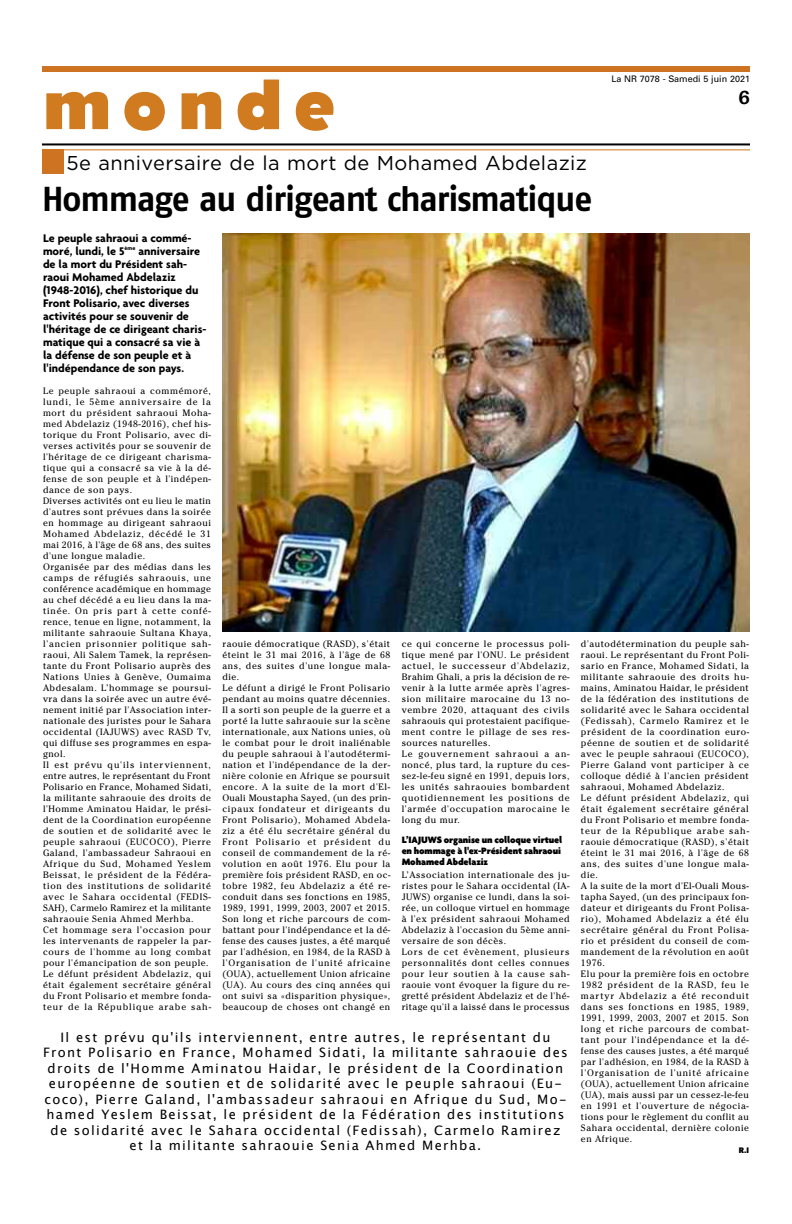
<style>
.page{position:relative;width:792px;height:1224px;background:#fff}
.page>*{position:absolute;margin:0;border:0;box-sizing:border-box;transform-origin:0 0}
.t1{font:700 71px "Eagle";letter-spacing:.145em;color:#d07b20}
.t2{font:700 34.6px "Fago No";letter-spacing:-.035em;color:#000}
.t3{font:20px "Gotham";letter-spacing:.02em;color:#000}
.t4{font:700 19px "Univers";color:#000}
.t5{font:13px/15.5px "Lucida Grande";letter-spacing:.1em;color:#000;text-align:center}
.t6{font:700 12px/13px "Agenda";color:#000}
.t7{font:900 10px/11px "Agenda";letter-spacing:-.01em;color:#000}
.t8{font:9.2px/11px "Cheltenham";letter-spacing:.055em;color:#000}
.t9{font:9px "Univers";color:#000}
.t10{font:900 8px "Corpid";color:#000}
</style>
<div class="page">
<div style="left:42px;top:66px;width:708px;height:6px;background:#ce7321"></div>
<hr style="left:42px;top:143px;width:708px;height:2px;background:#000">
<img style="left:222px;top:234px;width:528px;height:398px">
<hr style="left:42px;top:149px;width:708px;height:1px;background:#ce7321">
<div style="left:42px;top:149px;width:22px;height:25px;background:#ce7321"></div>
<p class="t1" style="left:42px;top:63px;width:294px">monde</p>
<p class="t9" style="left:611px;top:76px;width:140px">La NR 7078 - Samedi 5 juin 2021</p>
<p class="t4" style="left:738px;top:85px;width:13px">6</p>
<p class="t3" style="left:66px;top:152px;width:522px">5e anniversaire de la mort de Mohamed Abdelaziz</p>
<p class="t2" style="left:42px;top:187px;width:552px">Hommage au dirigeant charismatique</p>
<p class="t6" style="left:43px;top:231px;width:165px">Le peuple sahraoui a commé&shy;moré, lundi, le 5<sup>ème</sup> anniversaire de la mort du Président sah&shy;raoui Mohamed Abdelaziz (1948-2016), chef historique du<br>Front Polisario, avec diverses activités pour se souvenir de l'héritage de ce dirigeant charis&shy;matique qui a consacré sa vie à la défense de son peuple et à l'indépendance de son pays.</p>
<p class="t8" style="left:43px;top:385px;width:170px">Le peuple sahraoui a commémoré, lundi, le 5ème anniversaire de la mort du président sahraoui Moha&shy;med Abdelaziz (1948-2016), chef his&shy;torique du Front Polisario, avec di&shy;verses activités pour se souvenir de l'héritage de ce dirigeant charisma&shy;tique qui a consacré sa vie à la dé&shy;fense de son peuple et à l'indépen&shy;dance de son pays.<br>Diverses activités ont eu lieu le matin d'autres sont prévues dans la soirée en hommage au dirigeant sahraoui Mohamed Abdelaziz, décédé le 31 mai 2016, à l'âge de 68 ans, des suites d'une longue maladie.<br>Organisée par des médias dans les camps de réfugiés sahraouis, une conférence académique en hommage au chef décédé a eu lieu dans la ma&shy;tinée. On pris part à cette confé&shy;rence, tenue en ligne, notamment, la militante sahraouie Sultana Khaya, l'ancien prisonnier politique sah&shy;raoui, Ali Salem Tamek, la représen&shy;tante du Front Polisario auprès des Nations Unies à Genève, Oumaima Abdesalam. L’hommage se poursui&shy;vra dans la soirée avec un autre évé&shy;nement initié par l'Association inter&shy;nationale des juristes pour le Sahara occidental (IAJUWS) avec RASD Tv, qui diffuse ses programmes en espa&shy;gnol.<br>Il est prévu qu'ils interviennent, entre autres, le représentant du Front Polisario en France, Mohamed Sidati, la militante sahraouie des droits de l'Homme Aminatou Haidar, le prési&shy;dent de la Coordination européenne de soutien et de solidarité avec le peuple sahraoui (EUCOCO), Pierre Galand, l'ambassadeur Sahraoui en Afrique du Sud, Mohamed Yeslem Beissat, le président de la Fédéra&shy;tion des institutions de solidarité avec le Sahara occidental (FEDIS-SAH), Carmelo Ramirez et la militante sahraouie Senia Ahmed Merhba.<br>Cet hommage sera l’occasion pour les intervenants de rappeler la par&shy;cours de l'homme au long combat pour l'émancipation de son peuple.<br>Le défunt président Abdelaziz, qui était également secrétaire général du Front Polisario et membre fonda&shy;teur de la République arabe sah-</p>
<p class="t8" style="left:222px;top:638px;width:170px">raouie démocratique (RASD), s'était éteint le 31 mai 2016, à l'âge de 68 ans, des suites d'une longue mala&shy;die.<br>Le défunt a dirigé le Front Polisario pendant au moins quatre décennies.<br>Il a sorti son peuple de la guerre et a porté la lutte sahraouie sur la scène internationale, aux Nations unies, où le combat pour le droit inaliénable du peuple sahraoui à l'autodétermi&shy;nation et l'indépendance de la der&shy;nière colonie en Afrique se poursuit encore. A la suite de la mort d'El-Ouali Moustapha Sayed, (un des prin&shy;cipaux fondateur et dirigeants du Front Polisario), Mohamed Abdela&shy;ziz a été élu secrétaire général du Front Polisario et président du conseil de commandement de la ré&shy;volution en août 1976. Elu pour la première fois président RASD, en oc&shy;tobre 1982, feu Abdelaziz a été re&shy;conduit dans ses fonctions en 1985, 1989, 1991, 1999, 2003, 2007 et 2015.<br>Son long et riche parcours de com&shy;battant pour l'indépendance et la dé&shy;fense des causes justes, a été marqué par l'adhésion, en 1984, de la RASD à l'Organisation de l'unité africaine (OUA), actuellement Union africaine (UA). Au cours des cinq années qui ont suivi sa «disparition physique», beaucoup de choses ont changé en</p>
<p class="t8" style="left:402px;top:638px;width:170px">ce qui concerne le processus poli&shy;tique mené par l'ONU. Le président actuel, le successeur d'Abdelaziz, Brahim Ghali, a pris la décision de re&shy;venir à la lutte armée après l'agres&shy;sion militaire marocaine du 13 no&shy;vembre 2020, attaquant des civils sahraouis qui protestaient pacifique&shy;ment contre le pillage de ses res&shy;sources naturelles.<br>Le gouvernement sahraoui a an&shy;noncé, plus tard, la rupture du ces&shy;sez-le-feu signé en 1991, depuis lors, les unités sahraouies bombardent quotidiennement les positions de l'armée d'occupation marocaine le long du mur.</p>
<p class="t7" style="left:402px;top:834px;width:162px">L’IAJUWS organise un colloque virtuel en hommage à l'ex-Président sahraoui<br>Mohamed Abdelaziz</p>
<p class="t8" style="left:402px;top:869px;width:170px">L’Association internationale des ju&shy;ristes pour le Sahara occidental (IA-JUWS) organise ce lundi, dans la soi&shy;rée, un colloque virtuel en hommage à l'ex président sahraoui Mohamed Abdelaziz à l'occasion du 5ème anni&shy;versaire de son décès.<br>Lors de cet évènement, plusieurs personnalités dont celles connues pour leur soutien à la cause sah&shy;raouie vont évoquer la figure du re&shy;gretté président Abdelaziz et de l'hé&shy;ritage qu'il a laissé dans le processus</p>
<p class="t5" style="left:43px;top:1029px;width:526px">Il est prévu qu'ils interviennent, entre autres, le représentant du Front Polisario en France, Mohamed Sidati, la militante sahraouie des droits de l'Homme Aminatou Haidar, le président de la Coordination européenne de soutien et de solidarité avec le peuple sahraoui (Eu&shy;coco), Pierre Galand, l'ambassadeur sahraoui en Afrique du Sud, Mo&shy;hamed Yeslem Beissat, le président de la Fédération des institutions de solidarité avec le Sahara occidental (Fedissah), Carmelo Ramirez et la militante sahraouie Senia Ahmed Merhba.</p>
<p class="t8" style="left:581px;top:638px;width:170px">d'autodétermination du peuple sah&shy;raoui. Le représentant du Front Poli&shy;sario en France, Mohamed Sidati, la militante sahraouie des droits hu&shy;mains, Aminatou Haidar, le président de la fédération des institutions de solidarité avec le Sahara occidental (Fedissah), Carmelo Ramirez et le président de la coordination euro&shy;péenne de soutien et de solidarité avec le peuple sahraoui (EUCOCO), Pierre Galand vont participer à ce colloque dédié à l'ancien président sahraoui, Mohamed Abdelaziz.<br>Le défunt président Abdelaziz, qui était également secrétaire général du Front Polisario et membre fonda&shy;teur de la République arabe sah&shy;raouie démocratique (RASD), s'était éteint le 31 mai 2016, à l'âge de 68 ans, des suites d'une longue mala&shy;die.<br>A la suite de la mort d'El-Ouali Mous&shy;tapha Sayed, (un des principaux fon&shy;dateur et dirigeants du Front Polisa&shy;rio), Mohamed Abdelaziz a été élu secrétaire général du Front Polisa&shy;rio et président du conseil de com&shy;mandement de la révolution en août 1976.<br>Elu pour la première fois en octobre 1982 président de la RASD, feu le martyr Abdelaziz a été reconduit dans ses fonctions en 1985, 1989, 1991, 1999, 2003, 2007 et 2015. Son long et riche parcours de combat&shy;tant pour l'indépendance et la dé&shy;fense des causes justes, a été marqué par l'adhésion, en 1984, de la RASD à l'Organisation de l'unité africaine (OUA), actuellement Union africaine (UA), mais aussi par un cessez-le-feu en 1991 et l'ouverture de négocia&shy;tions pour le règlement du conflit au Sahara occidental, dernière colonie en Afrique.</p>
<p class="t10" style="left:739px;top:1147px;width:12px">R.I</p>
</div>
